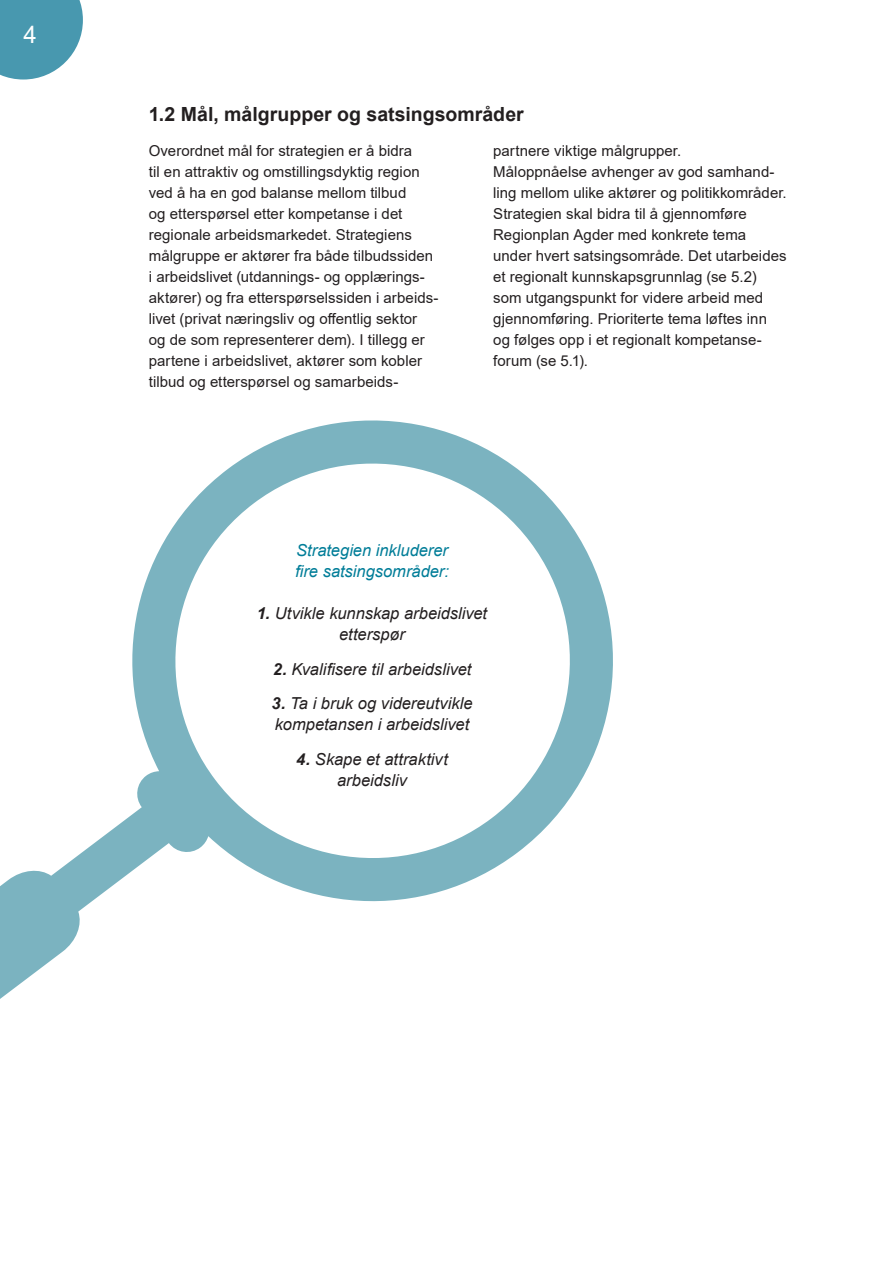
<style>
.page{position:relative;width:893px;height:1263px;background:#fff}
.page>*{position:absolute;margin:0;border:0;box-sizing:border-box;transform-origin:0 0}
.t1{font:24px "Arial";color:#fff}
.t2{font:700 19.5px "Arial";color:#231f20}
.t3{font:italic 16.5px/21px "Arial";color:#231f20;text-align:center}
.t4{font:italic 16.5px "Arial";color:#007d98}
.t5{font:15px/21px "Arial";letter-spacing:.005em;color:#231f20}
.s1{font-weight:700}
</style>
<div class="page">
<svg style="left:0;top:0;width:83px;height:80px;background:#5fa5b9"></svg>
<svg style="left:0;top:420px;width:613px;height:579px"></svg>
<h1 class="t1" style="left:23px;top:18px;width:15px">4</h1>
<p class="t2" style="left:149px;top:100px;width:376px">1.2 Mål, målgrupper og satsingsområder</p>
<p class="t5" style="left:149px;top:140px;width:291px">Overordnet mål for strategien er å bidra<br>til en attraktiv og omstillingsdyktig region ved å ha en god balanse mellom tilbud<br>og etterspørsel etter kompetanse i det regionale arbeidsmarkedet. Strategiens målgruppe er aktører fra både tilbudssiden i arbeidslivet (utdannings- og opplærings&shy;aktører) og fra etterspørselssiden i arbeids&shy;livet (privat næringsliv og offentlig sektor<br>og de som representerer dem). I tillegg er partene i arbeidslivet, aktører som kobler tilbud og etterspørsel og samarbeids-</p>
<p class="t5" style="left:493px;top:140px;width:295px">partnere viktige målgrupper.<br>Måloppnåelse avhenger av god samhand&shy;ling mellom ulike aktører og politikkområder.<br>Strategien skal bidra til å gjennomføre Regionplan Agder med konkrete tema under hvert satsingsområde. Det utarbeides et regionalt kunnskapsgrunnlag (se 5.2) som utgangspunkt for videre arbeid med gjennomføring. Prioriterte tema løftes inn og følges opp i et regionalt kompetanse&shy;forum (se 5.1).</p>
<p class="t4" style="left:296px;top:540px;width:153px">Strategien inkluderer</p>
<p class="t4" style="left:295px;top:561px;width:156px">fire satsingsområder:</p>
<p class="t3" style="left:257px;top:603px;width:232px"><span class="s1">1.</span> Utvikle kunnskap arbeidslivet etterspør</p>
<p class="t3" style="left:273px;top:659px;width:200px"><span class="s1">2.</span> Kvalifisere til arbeidslivet</p>
<p class="t3" style="left:272px;top:693px;width:203px;text-align:left"><span class="s1">3.</span> Ta i bruk og videreutvikle kompetansen i arbeidslivet</p>
<p class="t3" style="left:296px;top:749px;width:153px"><span class="s1">4.</span> Skape et attraktivt arbeidsliv</p>
</div>
